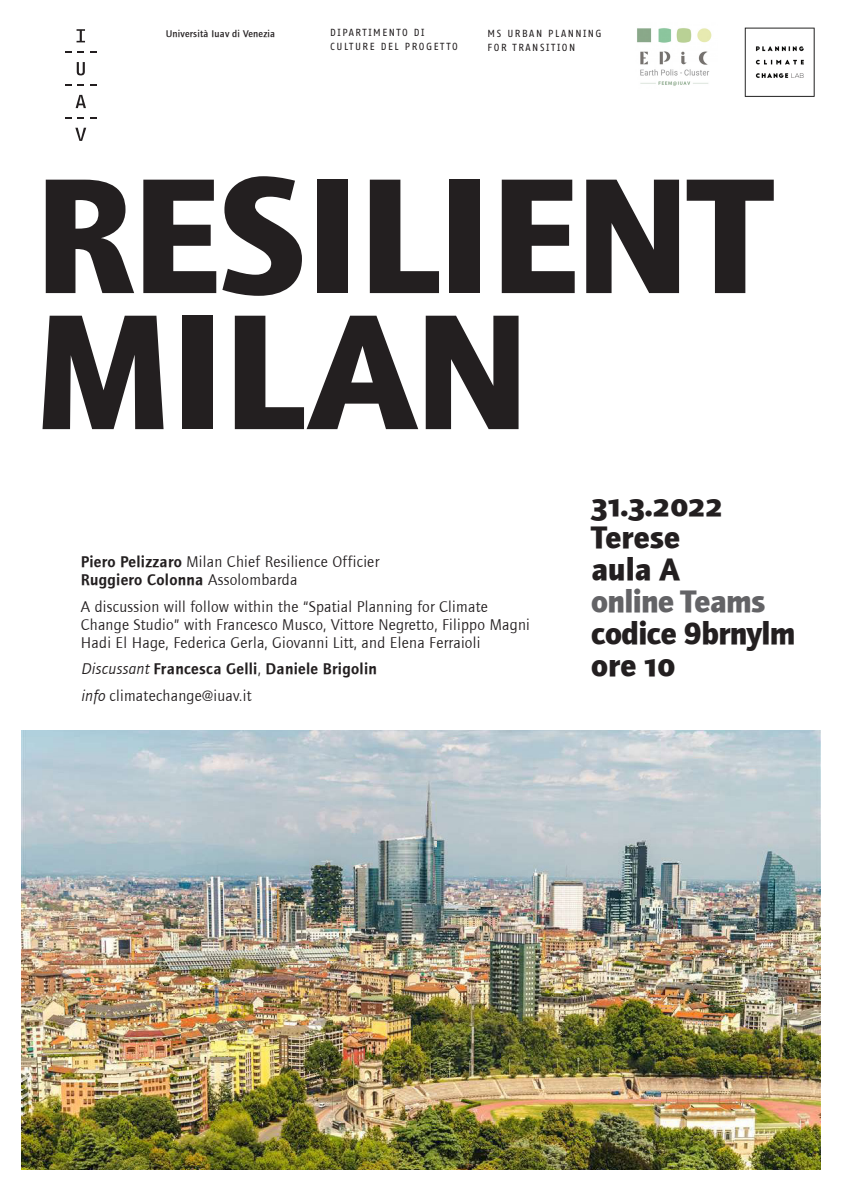
<style>
.page{position:relative;width:842px;height:1191px;background:#fff}
.page>*{position:absolute;margin:0;border:0;box-sizing:border-box;transform-origin:0 0}
.TITOLO{font:700 170px "Foundry Journal";letter-spacing:-.01em;color:#231f20}
.SOTTOTITOLO___INFO{font:700 32px "Foundry Journal";letter-spacing:-.02em;color:#231f20}
.SOTTOTITOLO___INFO-2{font:700 32px "Foundry Journal";letter-spacing:-.02em;color:#636366}
.SOTTOTITOLO___INFO-3{font:700 32px "Foundry Journal Sc";color:#231f20}
.TESTO_piccolo{font:16px/18px "Foundry Journal";letter-spacing:.02em;color:#231f20}
.TESTO_piccolo-2{font:16px "Foundry Journal Demi";letter-spacing:.02em;color:#231f20}
.INTESTAZIONE_maiusco{font:10px/14px "Fago Office Sans";letter-spacing:.15em;color:#231f20}
.INTESTAZIONE_iuav{font:500 10px "Foundry Journal";letter-spacing:.02em;color:#231f20}
.s1{font-family:"Foundry Journal Demi"}
.s2{font-family:"Foundry Journal";font-style:italic}
.s3{font-family:"Foundry Journal"}
.s4{font-style:italic}
.s5{font-family:"Foundry Journal Sc"}
</style>
<div class="page">
<svg style="left:77px;top:29px;width:8px;height:13px"></svg>
<svg style="left:65px;top:51px;width:7px;height:2px"></svg>
<svg style="left:78px;top:51px;width:6px;height:2px"></svg>
<svg style="left:90px;top:51px;width:6px;height:2px"></svg>
<svg style="left:77px;top:62px;width:8px;height:13px"></svg>
<svg style="left:65px;top:84px;width:7px;height:2px"></svg>
<svg style="left:78px;top:84px;width:6px;height:2px"></svg>
<svg style="left:90px;top:84px;width:6px;height:2px"></svg>
<svg style="left:76px;top:95px;width:10px;height:13px"></svg>
<svg style="left:65px;top:117px;width:7px;height:2px"></svg>
<svg style="left:78px;top:117px;width:6px;height:2px"></svg>
<svg style="left:90px;top:117px;width:6px;height:2px"></svg>
<svg style="left:75px;top:128px;width:11px;height:13px"></svg>
<img style="left:637px;top:28px;width:75px;height:58px">
<img style="left:21px;top:730px;width:800px;height:439px">
<img style="left:744px;top:27px;width:71px;height:70px">
<p class="INTESTAZIONE_iuav" style="left:166px;top:28px;width:111px">Università Iuav di Venezia</p>
<p class="INTESTAZIONE_maiusco" style="left:330px;top:26px;width:96px">DIPARTIMENTO DI</p>
<p class="INTESTAZIONE_maiusco" style="left:330px;top:40px;width:129px">CULTURE DEL PROGETTO</p>
<p class="INTESTAZIONE_maiusco" style="left:488px;top:27px;width:116px">MS URBAN PLANNING<br>FOR TRANSITION</p>
<p class="TITOLO" style="left:34px;top:136px;width:740px">RESILIENT</p>
<p class="TITOLO" style="left:34px;top:272px;width:497px">MILAN</p>
<p class="TESTO_piccolo" style="left:81px;top:553px;width:300px"><span class="s1">Piero Pelizzaro</span> Milan Chief Resilience Officier<br><span class="s1">Ruggiero Colonna</span> Assolombarda</p>
<p class="TESTO_piccolo" style="left:81px;top:598px;width:451px">A discussion will follow within the “Spatial Planning for Climate<br>Change Studio” with Francesco Musco, Vittore Negretto, Filippo Magni<br>Hadi El Hage, Federica Gerla, Giovanni Litt, and Elena Ferraioli</p>
<p class="TESTO_piccolo-2" style="left:81px;top:660px;width:298px"><span class="s2">Discussant</span> Francesca Gelli<span class="s3">,</span> Daniele Brigolin</p>
<p class="TESTO_piccolo" style="left:81px;top:687px;width:172px"><span class="s4">info</span> climatechange@iuav.it</p>
<p class="SOTTOTITOLO___INFO-3" style="left:591px;top:486px;width:133px">31.3.2022</p>
<p class="SOTTOTITOLO___INFO" style="left:591px;top:518px;width:91px">Terese</p>
<p class="SOTTOTITOLO___INFO" style="left:591px;top:550px;width:90px">aula A</p>
<p class="SOTTOTITOLO___INFO-2" style="left:591px;top:582px;width:176px">online Teams</p>
<p class="SOTTOTITOLO___INFO" style="left:591px;top:614px;width:206px">codice 9brnylm</p>
<p class="SOTTOTITOLO___INFO" style="left:591px;top:646px;width:86px">ore <span class="s5">10</span></p>
</div>
